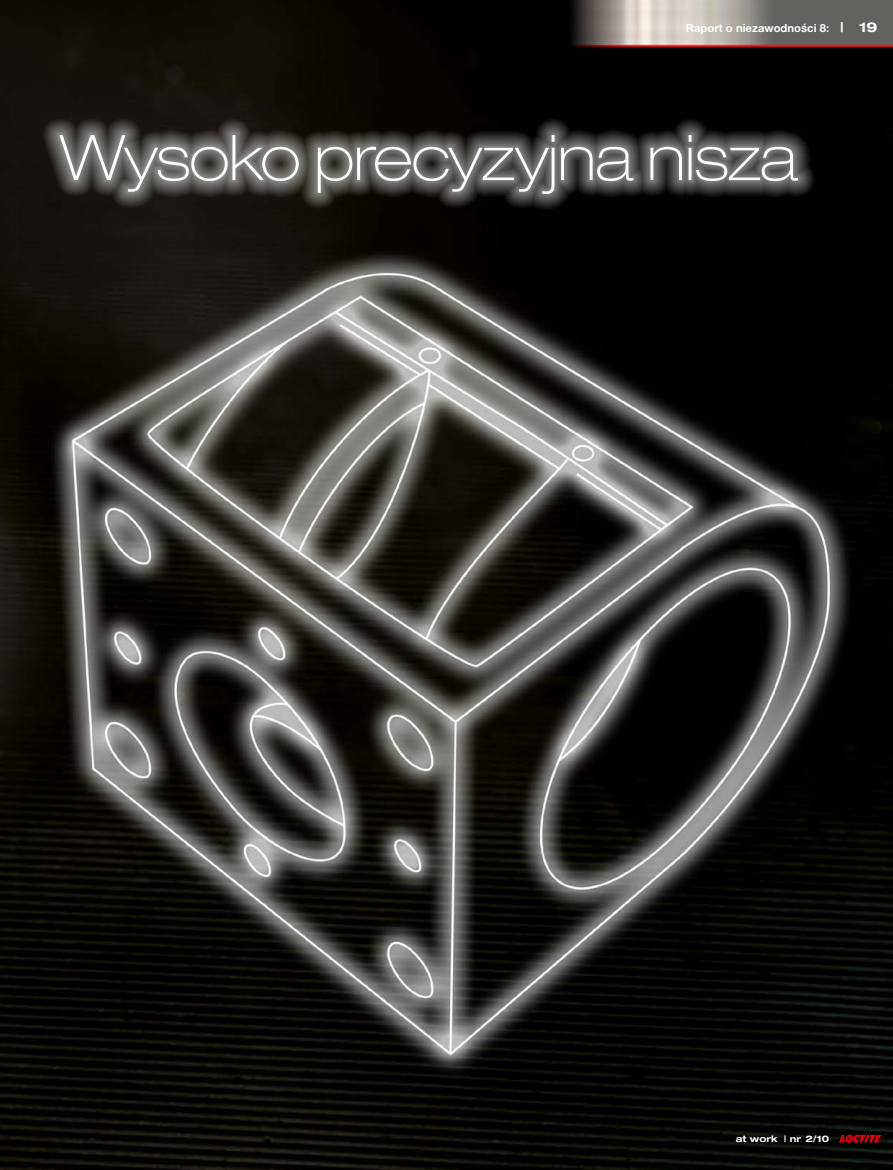
<style>
.page{position:relative;width:893px;height:1170px;background:#fff}
.page>*{position:absolute;margin:0;border:0;box-sizing:border-box;transform-origin:0 0}
.t1{font:100 expanded 63px "Helvetica Neue LT Pro";letter-spacing:-.01em;color:#fff}
.t2{font:700 11.25px "Helvetica Neue LT Pro";letter-spacing:.005em;color:#fff}
.t3{font:700 expanded 9px "Helvetica Neue LT Pro";letter-spacing:.005em;color:#fff}
.s1{font-stretch:expanded;font-size:13.5px}
</style>
<div class="page">
<img style="left:0;top:0;width:893px;height:1169px">
<img style="left:20px;top:202px;width:872px;height:919px">
<svg style="left:839px;top:1134px;width:43px;height:8px"></svg>
<svg style="left:41px;top:117px;width:773px;height:93px;background:#43413f"></svg>
<img style="left:546px;top:0;width:347px;height:46px">
<p class="t2" style="left:686px;top:21px;width:193px">Raport o niezawodności 8: <span class="s1">| 19</span></p>
<h1 class="t1" style="left:60px;top:119px;width:739px">Wysoko precyzyjna nisza</h1>
<p class="t3" style="left:734px;top:1133px;width:96px">at work | no.2/09</p>
<p class="t3" style="left:736px;top:1133px;width:95px">at work | nr 2/10</p>
</div>
